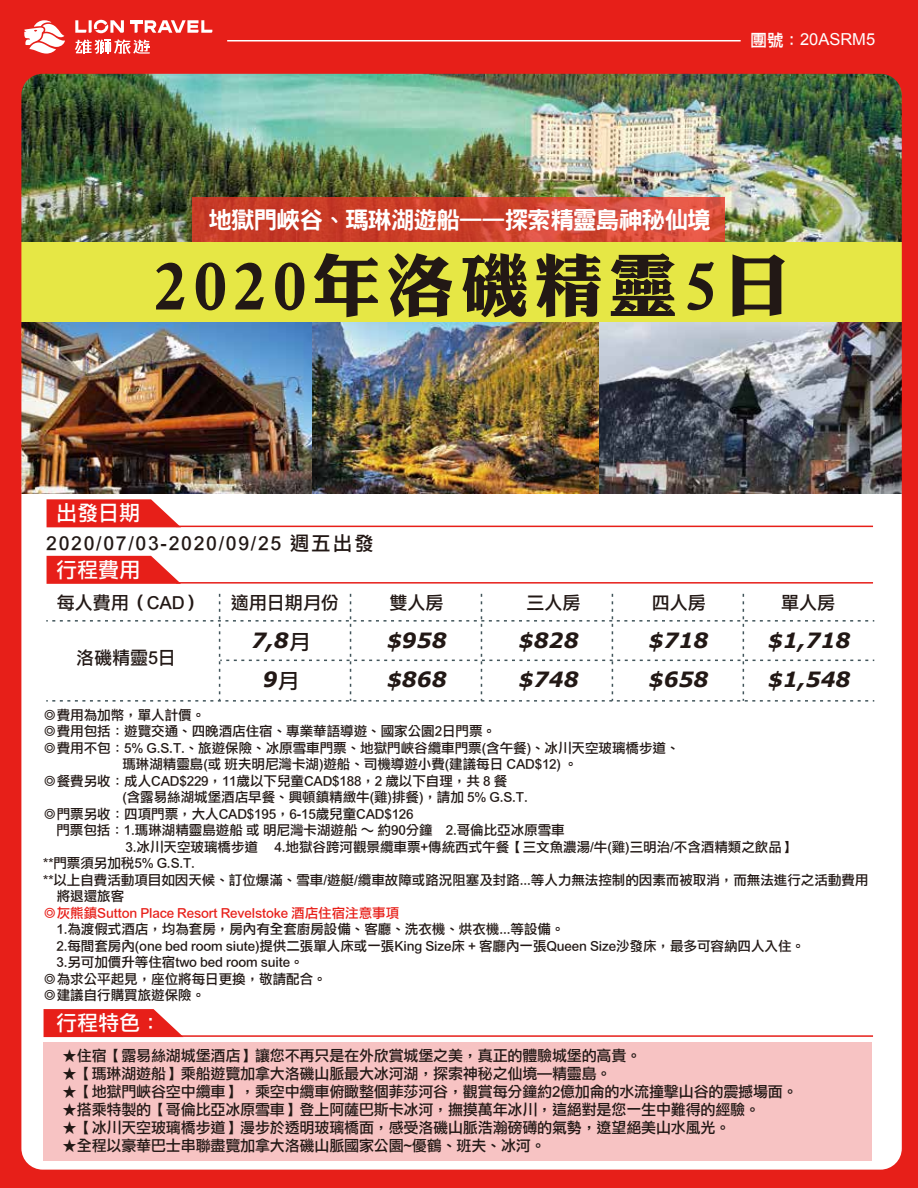
<style>
.page{position:relative;width:918px;height:1188px;background:#fff}
.page>*{position:absolute;margin:0;border:0;box-sizing:border-box;transform-origin:0 0}
.t1{font:67.5px "DF Li King Hei XB HK BF";letter-spacing:.1em;color:#221815}
.t2{font:800 24px "Han Wang Hei";letter-spacing:-.05em;color:#fff}
.t3{font:italic 700 21px/39px "Verdana";color:#221815}
.t4{font:21px "DF Li Hei Md HK BF";color:#fff}
.t5{font:19.5px "DF Li Hei Md HK BF";letter-spacing:.1em;color:#221815}
.t6{font:18px "DF Li Hei Md HK BF";color:#221815}
.t7{font:16.5px "Arial";color:#fff}
.t8{font:15px "DF Li Hei Md HK BF";letter-spacing:-.01em;color:#221815}
.t9{font:13.5px "DF Li Hei Md HK BF";color:#221815}
.t10{font:13.5px "DF Li Hei Md HK BF";color:#e71f19}
.s1{font-family:"DF Li Hei Md WIN BF"}
.s2{font-family:"DF Li Hei Md HK BF";font-weight:400;font-style:normal}
</style>
<div class="page">
<img style="left:0;top:0;width:918px;height:1188px">
<hr style="left:227px;top:40px;width:514px;height:1px;background:#fff">
<svg style="left:24px;top:20px;width:41px;height:34px"></svg>
<svg style="left:75px;top:39px;width:75px;height:15px"></svg>
<svg style="left:130px;top:20px;width:82px;height:13px"></svg>
<svg style="left:75px;top:20px;width:49px;height:13px"></svg>
<p class="t7" style="left:751px;top:28px;width:126px"><span class="s1">團號：</span>20ASRM5</p>
<h2 class="t2" style="left:208px;top:207px;width:504px">地獄門峽谷、瑪琳湖遊船——探索精靈島神秘仙境</h2>
<h1 class="t1" style="left:153px;top:252px;width:639px">2020年洛磯精靈5日</h1>
<h3 class="t4" style="left:56px;top:503px;width:85px">出發日期</h3>
<h3 class="t5" style="left:46px;top:533px;width:329px">2020/07/03-2020/09/25 週五出發</h3>
<h3 class="t4" style="left:56px;top:559px;width:85px">行程費用</h3>
<h3 class="t6" style="left:57px;top:594px;width:147px">每人費用（CAD）</h3>
<h3 class="t6" style="left:76px;top:649px;width:101px">洛磯精靈5日</h3>
<h3 class="t6" style="left:231px;top:594px;width:109px">適用日期月份</h3>
<h3 class="t6" style="left:390px;top:594px;width:55px">雙人房</h3>
<h3 class="t6" style="left:526px;top:594px;width:55px">三人房</h3>
<h3 class="t6" style="left:652px;top:594px;width:55px">四人房</h3>
<h3 class="t6" style="left:781px;top:594px;width:55px">單人房</h3>
<h3 class="t3" style="left:251px;top:620px;width:60px;text-align:center">7,8<span class="s2">月<br></span>9<span class="s2">月</span></h3>
<h3 class="t3" style="left:519px;top:620px;width:61px">$828 $748</h3>
<h3 class="t3" style="left:649px;top:620px;width:61px">$718 $658</h3>
<h3 class="t3" style="left:768px;top:620px;width:84px">$1,718 $1,548</h3>
<h3 class="t3" style="left:387px;top:620px;width:61px">$958 $868</h3>
<p class="t9" style="left:43px;top:708px;width:163px">◎費用為加幣，單人計價。</p>
<p class="t9" style="left:43px;top:725px;width:454px">◎費用包括：遊覽交通、四晚酒店住宿、專業華語導遊、國家公園2日門票。</p>
<p class="t9" style="left:43px;top:741px;width:638px">◎費用不包：5% G.S.T.、旅遊保險、冰原雪車門票、地獄門峽谷纜車門票(含午餐)、冰川天空玻璃橋步道、</p>
<p class="t9" style="left:122px;top:758px;width:457px">瑪琳湖精靈島(或 班夫明尼灣卡湖)遊船、司機導遊小費(建議每日 CAD$12) 。</p>
<p class="t9" style="left:43px;top:774px;width:466px">◎餐費另收：成人CAD$229，11歲以下兒童CAD$188，2 歲以下自理，共 8 餐</p>
<p class="t9" style="left:122px;top:791px;width:407px">(含露易絲湖城堡酒店早餐、興頓鎮精緻牛(雞)排餐)，請加 5% G.S.T.</p>
<p class="t9" style="left:43px;top:807px;width:372px">◎門票另收：四項門票，大人CAD$195，6-15歲兒童CAD$126</p>
<p class="t9" style="left:56px;top:824px;width:510px">門票包括：1.瑪琳湖精靈島遊船 或 明尼灣卡湖遊船 ～ 約90分鐘 2.哥倫比亞冰原雪車</p>
<p class="t9" style="left:126px;top:840px;width:671px">3.冰川天空玻璃橋步道 4.地獄谷跨河觀景纜車票+傳統西式午餐【三文魚濃湯/牛(雞)三明治/不含酒精類之飲品】</p>
<p class="t9" style="left:43px;top:857px;width:153px">**門票須另加稅5% G.S.T.</p>
<p class="t9" style="left:43px;top:873px;width:827px">**以上自費活動項目如因天候、訂位爆滿、雪車/遊艇/纜車故障或路況阻塞及封路...等人力無法控制的因素而被取消，而無法進行之活動費用</p>
<p class="t9" style="left:57px;top:890px;width:69px">將退還旅客</p>
<p class="t10" style="left:43px;top:906px;width:357px">◎灰熊鎮Sutton Place Resort Revelstoke 酒店住宿注意事項</p>
<p class="t9" style="left:56px;top:923px;width:510px">1.為渡假式酒店，均為套房，房內有全套廚房設備、客廳、洗衣機、烘衣機...等設備。</p>
<p class="t9" style="left:56px;top:939px;width:750px">2.每間套房內(one bed room siute)提供二張單人床或一張King Size床 + 客廳內一張Queen Size沙發床，最多可容納四人入住。</p>
<p class="t9" style="left:56px;top:956px;width:249px">3.另可加價升等住宿two bed room suite。</p>
<p class="t9" style="left:43px;top:972px;width:285px">◎為求公平起見，座位將每日更換，敬請配合。</p>
<p class="t9" style="left:43px;top:988px;width:163px">◎建議自行購買旅遊保險。</p>
<h3 class="t4" style="left:56px;top:1012px;width:106px">行程特色：</h3>
<p class="t8" style="left:62px;top:1048px;width:581px">★住宿【露易絲湖城堡酒店】讓您不再只是在外欣賞城堡之美，真正的體驗城堡的高貴。</p>
<p class="t8" style="left:62px;top:1066px;width:551px">★【瑪琳湖遊船】乘船遊覽加拿大洛磯山脈最大冰河湖，探索神秘之仙境—精靈島。</p>
<p class="t8" style="left:62px;top:1084px;width:737px">★【地獄門峽谷空中纜車】，乘空中纜車俯瞰整個菲莎河谷，觀賞每分鐘約2億加侖的水流撞擊山谷的震撼場面。</p>
<p class="t8" style="left:62px;top:1102px;width:700px">★搭乘特製的【哥倫比亞冰原雪車】登上阿薩巴斯卡冰河，撫摸萬年冰川，這絕對是您一生中難得的經驗。</p>
<p class="t8" style="left:62px;top:1120px;width:670px">★【冰川天空玻璃橋步道】漫步於透明玻璃橋面，感受洛磯山脈浩瀚磅礡的氣勢，遼望絕美山水風光。</p>
<p class="t8" style="left:62px;top:1138px;width:485px">★全程以豪華巴士串聯盡覽加拿大洛磯山脈國家公園~優鶴、班夫、冰河。</p>
</div>
